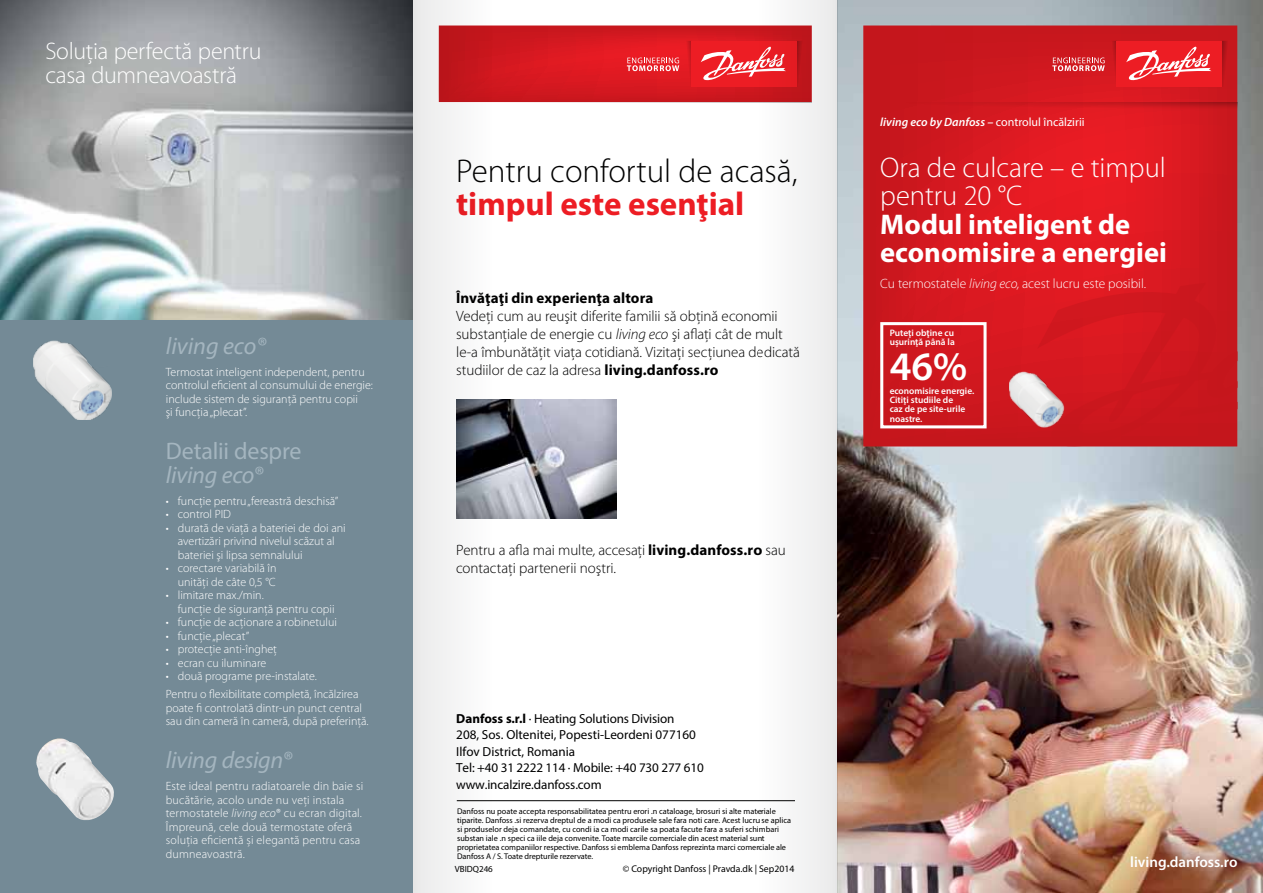
<style>
.page{position:relative;width:1263px;height:893px;background:#fff}
.page>*{position:absolute;margin:0;border:0;box-sizing:border-box;transform-origin:0 0}
.t1{font:600 40.5px "Myriad Pro";color:#fff}
.t2{font:300 33px "Myriad Pro";color:#000}
.t3{font:700 33px "Myriad Pro";color:#ed1d24}
.t4{font:700 28.5px/28.5px "Myriad Pro";color:#fff}
.t5{font:300 28.5px/28.5px "Myriad Pro";color:#fff}
.t6{font:300 24px/24px "Myriad Pro";letter-spacing:-.01em;color:#fff}
.t7{font:italic 24px "Myriad Pro";letter-spacing:-.01em;color:#a4b5bf}
.t8{font:24px "Myriad Pro";letter-spacing:-.01em;color:#a4b5bf}
.t9{font:300 15px/18px "Myriad Pro";letter-spacing:-.005em;color:#000}
.t10{font:700 15px "Myriad Pro";letter-spacing:.005em;color:#000}
.t11{font:600 15px "Myriad Pro";color:#fff}
.t12{font:300 13.5px "Myriad Pro";color:#fff}
.t13{font:13.2px/16.5px "Myriad Pro";letter-spacing:-.01em;color:#000}
.t14{font:300 12px/13.5px "Myriad Pro";color:#fff}
.t15{font:italic 600 12px "Myriad Pro";color:#fff}
.t16{font:9.75px "Myriad Pro";color:#000}
.t17{font:600 9.45px/9.4px "Myriad Pro";color:#fff}
.t18{font:9px "Myriad Pro";color:#000}
.t19{font:8.25px/9px "Myriad Pro";color:#000}
.s1{font-style:italic}
.s2{font-weight:700}
.s3{font-weight:400;font-style:normal}
</style>
<div class="page">
<hr style="left:457px;top:800px;width:337px;height:1px;background:#000">
<div style="left:0;top:320px;width:412px;height:573px;background:#748a96"></div>
<img style="left:0;top:0;width:412px;height:320px">
<svg style="left:492px;top:26px;width:267px;height:76px"></svg>
<img style="left:838px;top:0;width:425px;height:893px">
<svg style="left:863px;top:26px;width:374px;height:420px"></svg>
<svg style="left:1222px;top:41px;width:8px;height:46px"></svg>
<svg style="left:906px;top:102px;width:331px;height:8px"></svg>
<div style="left:1117px;top:41px;width:105px;height:46px;background:#ed1d24"></div>
<svg style="left:1052px;top:41px;width:65px;height:46px"></svg>
<svg style="left:1126px;top:46px;width:85px;height:35px"></svg>
<svg style="left:1037px;top:263px;width:200px;height:183px"></svg>
<img style="left:1009px;top:372px;width:56px;height:55px">
<img style="left:492px;top:400px;width:125px;height:119px">
<img style="left:33px;top:341px;width:78px;height:79px">
<img style="left:36px;top:738px;width:78px;height:82px">
<div style="left:880px;top:322px;width:106px;height:106px;border:3px solid #fff"></div>
<svg style="left:413px;top:0;width:79px;height:893px"></svg>
<div style="left:759px;top:0;width:78px;height:893px;background:#f3f4f4"></div>
<h3 class="t6" style="left:45px;top:39px;width:218px">Soluţia perfectă pentru casa dumneavoastră</h3>
<h3 class="t7" style="left:166px;top:331px;width:101px">living eco®</h3>
<p class="t14" style="left:166px;top:365px;width:209px">Termostat inteligent independent, pentru controlul eficient al consumului de energie: include sistem de siguranţă pentru copii<br>şi funcţia „plecat”.</p>
<h3 class="t8" style="left:166px;top:436px;width:137px">Detalii despre</h3>
<h3 class="t7" style="left:166px;top:460px;width:99px">living eco®</h3>
<p class="t14" style="left:166px;top:494px;width:174px">• funcţie pentru „fereastră deschisă”</p>
<p class="t14" style="left:166px;top:508px;width:67px">• control PID</p>
<p class="t14" style="left:178px;top:521px;width:169px;text-indent:-12px">• durată de viaţă a bateriei de doi ani avertizări privind nivelul scăzut al bateriei şi lipsa semnalului</p>
<p class="t14" style="left:166px;top:562px;width:112px;text-align:right">• corectare variabilă în unităţi de câte 0,5 °C</p>
<p class="t14" style="left:178px;top:589px;width:158px;text-indent:-12px">• limitare max./min.<br>funcţie de siguranţă pentru copii</p>
<p class="t14" style="left:166px;top:616px;width:173px">• funcţie de acţionare a robinetului</p>
<p class="t14" style="left:166px;top:629px;width:85px">• funcţie „plecat”</p>
<p class="t14" style="left:166px;top:643px;width:113px">• protecţie anti-îngheţ</p>
<p class="t14" style="left:166px;top:656px;width:102px">• ecran cu iluminare</p>
<p class="t14" style="left:166px;top:668px;width:194px;line-height:17.7px">• două programe pre-instalate.<br>Pentru o flexibilitate completă, încălzirea</p>
<p class="t14" style="left:166px;top:701px;width:204px">poate fi controlată dintr-un punct central sau din cameră în cameră, după preferinţă.</p>
<h3 class="t7" style="left:166px;top:745px;width:128px">living design®</h3>
<p class="t14" style="left:166px;top:780px;width:199px">Este ideal pentru radiatoarele din baie si bucătărie, acolo unde nu veți instala termostatele <span class="s1">living eco</span>® cu ecran digital.<br>Împreună, cele două termostate oferă soluția eficientă și elegantă pentru casa dumneavoastră.</p>
<h2 class="t2" style="left:456px;top:153px;width:343px">Pentru confortul de acasă,</h2>
<h2 class="t3" style="left:456px;top:183px;width:289px">timpul este esenţial</h2>
<p class="t10" style="left:456px;top:288px;width:199px">Învăţaţi din experienţa altora</p>
<p class="t9" style="left:456px;top:307px;width:345px">Vedeţi cum au reuşit diferite familii să obţină economii substanţiale de energie cu <span class="s1">living eco</span> şi aflaţi cât de mult le-a îmbunătăţit viaţa cotidiană. Vizitaţi secţiunea dedicată studiilor de caz la adresa <span class="s2">living.danfoss.ro</span></p>
<p class="t9" style="left:456px;top:541px;width:331px">Pentru a afla mai multe<span class="s1">,</span> accesaţi <span class="s2">living.danfoss.ro</span> sau contactaţi partenerii noştri.</p>
<p class="t13" style="left:456px;top:710px;width:249px"><span class="s2">Danfoss s.r.l</span> · Heating Solutions Division<br>208, Sos. Oltenitei, Popesti-Leordeni 077160<br>Ilfov District, Romania<br>Tel: +40 31 2222 114 · Mobile: +40 730 277 610 www.incalzire.danfoss.com</p>
<p class="t19" style="left:457px;top:807px;width:335px">Danfoss nu poate accepta responsabilitatea pentru erori .n cataloage, brosuri si alte materiale tiparite. Danfoss .si rezerva dreptul de a modi ca produsele sale fara noti care. Acest lucru se aplica si produselor deja comandate, cu condi ia ca modi carile sa poata facute fara a suferi schimbari substan iale .n speci ca iile deja convenite. Toate marcile comerciale din acest material sunt proprietatea companiilor respective. Danfoss si emblema Danfoss reprezinta marci comerciale ale Danfoss A / S. Toate drepturile rezervate.</p>
<p class="t18" style="left:455px;top:863px;width:40px">VBIDQ246</p>
<p class="t16" style="left:623px;top:862px;width:173px">© Copyright Danfoss | Pravda.dk | Sep2014</p>
<p class="t15" style="left:880px;top:114px;width:206px">living eco by Danfoss – <span class="s3">controlul încălzirii</span></p>
<h3 class="t5" style="left:880px;top:153px;width:287px">Ora de culcare – e timpul pentru 20 °C</h3>
<h3 class="t4" style="left:880px;top:209px;width:288px">Modul inteligent de economisire a energiei</h3>
<p class="t12" style="left:880px;top:276px;width:267px">Cu termostatele <span class="s1">living eco,</span> acest lucru este posibil.</p>
<p class="t17" style="left:890px;top:328px;width:67px">Puteţi obţine cu uşurinţă până la</p>
<p class="t17" style="left:890px;top:385px;width:86px">economisire energie.</p>
<h1 class="t1" style="left:890px;top:341px;width:79px">46%</h1>
<p class="t17" style="left:890px;top:395px;width:77px">Citiţi studiile de caz de pe site-urile noastre.</p>
<p class="t11" style="left:1130px;top:853px;width:109px">living.danfoss.ro</p>
</div>
